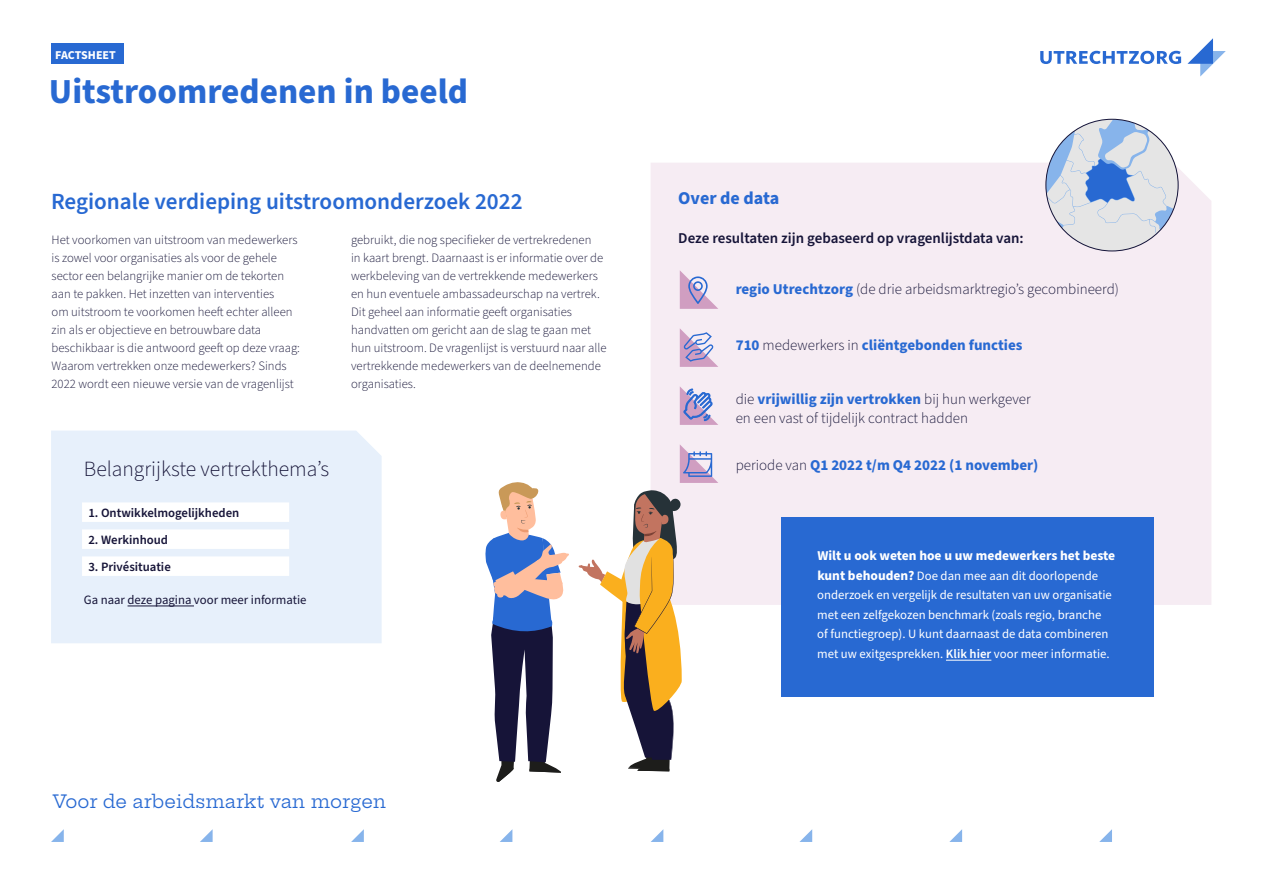
<style>
.page{position:relative;width:1263px;height:893px;background:#fff}
.page>*{position:absolute;margin:0;border:0;box-sizing:border-box;transform-origin:0 0}
.t1{font:700 35.1px "Source Sans Pro";color:#2869d2}
.t2{font:600 23.1px "Source Sans Pro";color:#2869d2}
.t3{font:300 21.6px "Source Sans Pro";color:#161438}
.t4{font:18px "Hepta Slab";color:#2869d2}
.t5{font:700 18px "Source Sans Pro";color:#2869d2}
.t6{font:300 15px/19.5px "Source Sans Pro";color:#161438}
.t7{font:700 15px "Source Sans Pro";color:#2869d2}
.t8{font:600 15px "Source Sans Pro";color:#161438}
.t9{font:700 13.5px "Source Sans Pro";color:#fff}
.t10{font:300 12.75px/18px "Source Sans Pro";color:#161438}
.t11{font:12.75px/19.5px "Source Sans Pro";color:#fff}
.t12{font:600 12.75px "Source Sans Pro";color:#161438}
.t13{font:12.75px "Source Sans Pro";color:#161438}
.t14{font:700 12px "Source Sans Pro";letter-spacing:-.005em;color:#fff}
.s1{font-weight:700;color:#2869d2}
.s2{font-weight:300;color:#161438}
.s3{font-weight:700;font-size:13.5px}
.s4{font-weight:600}
</style>
<div class="page">
<svg style="left:1040px;top:51px;width:141px;height:13px"></svg>
<svg style="left:1187px;top:38px;width:39px;height:39px"></svg>
<div style="left:51px;top:44px;width:72px;height:20px;background:#2869d2"></div>
<div style="left:651px;top:163px;width:560px;height:442px;background:#f6ecf3"></div>
<svg style="left:51px;top:829px;width:13px;height:13px"></svg>
<svg style="left:200px;top:829px;width:13px;height:13px"></svg>
<svg style="left:651px;top:830px;width:12px;height:12px"></svg>
<svg style="left:799px;top:829px;width:13px;height:13px"></svg>
<svg style="left:949px;top:829px;width:13px;height:13px"></svg>
<svg style="left:1099px;top:829px;width:13px;height:13px"></svg>
<svg style="left:500px;top:830px;width:12px;height:12px"></svg>
<svg style="left:351px;top:829px;width:13px;height:13px"></svg>
<div style="left:781px;top:517px;width:373px;height:179px;background:#2869d2"></div>
<hr style="left:946px;top:660px;width:45px;height:1px;background:#fff">
<svg style="left:1046px;top:119px;width:132px;height:132px;background:#c9d3e4"></svg>
<svg style="left:680px;top:386px;width:38px;height:39px"></svg>
<svg style="left:680px;top:328px;width:38px;height:39px"></svg>
<svg style="left:680px;top:444px;width:38px;height:39px"></svg>
<svg style="left:680px;top:270px;width:38px;height:39px"></svg>
<svg style="left:485px;top:482px;width:84px;height:300px"></svg>
<svg style="left:578px;top:490px;width:104px;height:281px"></svg>
<div style="left:51px;top:431px;width:331px;height:212px;background:#e7f0fb"></div>
<div style="left:82px;top:502px;width:207px;height:20px;background:#fff"></div>
<div style="left:82px;top:529px;width:207px;height:20px;background:#fff"></div>
<div style="left:82px;top:556px;width:207px;height:20px;background:#fff"></div>
<hr style="left:128px;top:606px;width:66px;height:1px;background:#161438">
<p class="t14" style="left:55px;top:46px;width:62px">FACTSHEET</p>
<h1 class="t1" style="left:49px;top:68px;width:421px">Uitstroomredenen in beeld</h1>
<h2 class="t2" style="left:51px;top:186px;width:473px">Regionale verdieping uitstroomonderzoek 2022</h2>
<p class="t10" style="left:52px;top:231px;width:250px">Het voorkomen van uitstroom van medewerkers is zowel voor organisaties als voor de gehele sector een belangrijke manier om de tekorten aan te pakken. Het inzetten van interventies<br>om uitstroom te voorkomen heeft echter alleen zin als er objectieve en betrouwbare data beschikbaar is die antwoord geeft op deze vraag:<br>Waarom vertrekken onze medewerkers? Sinds 2022 wordt een nieuwe versie van de vragenlijst</p>
<p class="t10" style="left:351px;top:231px;width:257px">gebruikt, die nog specifieker de vertrekredenen<br>in kaart brengt. Daarnaast is er informatie over de werkbeleving van de vertrekkende medewerkers en hun eventuele ambassadeurschap na vertrek.<br>Dit geheel aan informatie geeft organisaties handvatten om gericht aan de slag te gaan met hun uitstroom. De vragenlijst is verstuurd naar alle vertrekkende medewerkers van de deelnemende organisaties.</p>
<h3 class="t3" style="left:84px;top:455px;width:247px">Belangrijkste vertrekthema’s</h3>
<p class="t12" style="left:88px;top:504px;width:152px">1. Ontwikkelmogelijkheden</p>
<p class="t12" style="left:88px;top:531px;width:81px">2. Werkinhoud</p>
<p class="t12" style="left:88px;top:558px;width:84px">3. Privésituatie</p>
<p class="t13" style="left:84px;top:591px;width:224px">Ga naar deze pagina voor meer informatie</p>
<h3 class="t4" style="left:53px;top:786px;width:335px">Voor de arbeidsmarkt van morgen</h3>
<h3 class="t5" style="left:678px;top:186px;width:102px">Over de data</h3>
<p class="t8" style="left:678px;top:228px;width:347px">Deze resultaten zijn gebaseerd op vragenlijstdata van:</p>
<p class="t6" style="left:736px;top:280px;width:385px"><span class="s1">regio Utrechtzorg</span> (de drie arbeidsmarktregio’s gecombineerd)</p>
<p class="t7" style="left:736px;top:335px;width:288px">710 <span class="s2">medewerkers in</span> cliëntgebonden functies</p>
<p class="t6" style="left:736px;top:390px;width:297px">die <span class="s1">vrijwillig zijn vertrokken</span> bij hun werkgever en een vast of tijdelijk contract hadden</p>
<p class="t7" style="left:736px;top:455px;width:304px"><span class="s2">periode van</span> Q1 2022 t/m Q4 2022 (1 november)</p>
<p class="t9" style="left:817px;top:547px;width:299px">Wilt u ook weten hoe u uw medewerkers het beste</p>
<p class="t11" style="left:817px;top:566px;width:296px"><span class="s3">kunt behouden?</span> Doe dan mee aan dit doorlopende onderzoek en vergelijk de resultaten van uw organisatie met een zelfgekozen benchmark (zoals regio, branche of functiegroep). U kunt daarnaast de data combineren met uw exitgesprekken. <span class="s4">Klik hier</span> voor meer informatie.</p>
</div>
